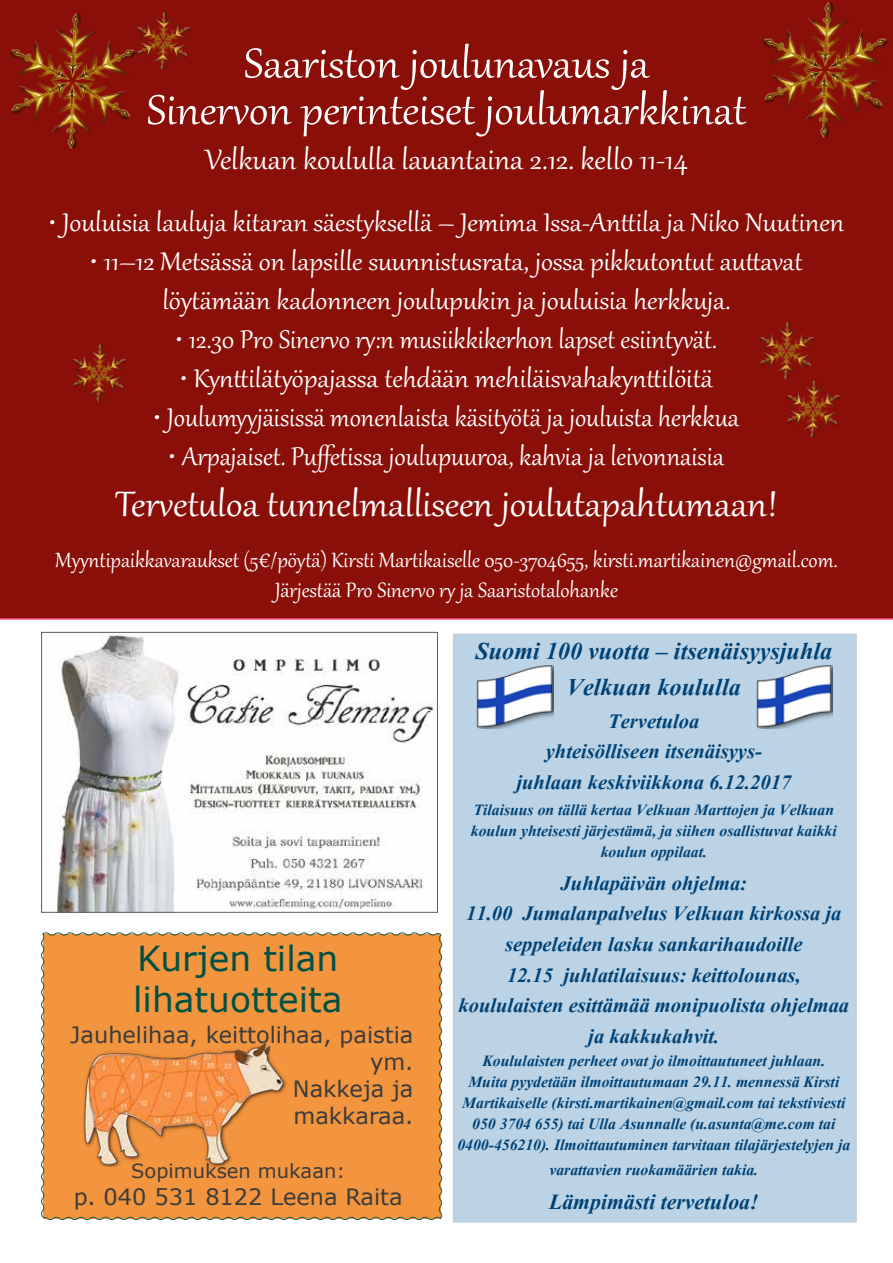
<style>
.page{position:relative;width:893px;height:1263px;background:#fff}
.page>*{position:absolute;margin:0;border:0;box-sizing:border-box;transform-origin:0 0}
.t1{font:51px/46.5px "Gabriola";color:#fff;text-align:center;scale:1.06 1}
.t2{font:43.5px "Gabriola";color:#fff;scale:1.06 1}
.t3{font:34.5px "Gabriola";color:#fff;scale:1.06 1}
.t4{font:34.5px/41.4px "Verdana";color:#005143}
.t5{font:31.5px/39px "Gabriola";color:#fff;text-align:center;scale:1.06 1}
.t6{font:700 30px/36px "Vijaya";color:#004276;text-align:center}
.t7{font:700 27px "Vijaya";color:#004276}
.t8{font:700 25.5px/30.6px "Vijaya";color:#004276;text-align:center}
.t9{font:25.5px/30.6px "Gabriola";color:#fff;text-align:center}
.t10{font:22.5px/27px "Verdana";color:#3c3c3b;text-align:right}
.t11{font:700 19.5px/21px "Vijaya";color:#004276;text-align:center}
.t12{font:19.5px "Verdana";color:#3c3c3b}
</style>
<div class="page">
<img style="left:54px;top:634px;width:382px;height:277px">
<div style="left:41px;top:632px;width:397px;height:281px;border:1px solid #5c5c5b"></div>
<div style="left:453px;top:634px;width:404px;height:588px;background:#bbd3e5"></div>
<img style="left:476px;top:665px;width:77px;height:63px">
<div style="left:0;top:0;width:893px;height:620px;background:#8a0f09"></div>
<img style="left:761px;top:0;width:128px;height:138px">
<img style="left:786px;top:380px;width:54px;height:58px">
<img style="left:9px;top:11px;width:127px;height:139px">
<img style="left:72px;top:343px;width:54px;height:58px">
<img style="left:759px;top:321px;width:54px;height:59px">
<img style="left:136px;top:11px;width:54px;height:59px">
<div style="left:41px;top:932px;width:402px;height:288px;background:#f3943e"></div>
<img style="left:78px;top:1040px;width:212px;height:126px">
<img style="left:756px;top:665px;width:76px;height:63px">
<h1 class="t1" style="left:147px;top:37px;width:567px">Saariston joulunavaus ja<br>Sinervon perinteiset joulumarkkinat</h1>
<h3 class="t3" style="left:205px;top:137px;width:457px">Velkuan koululla lauantaina 2.12. kello 11-14</h3>
<h3 class="t5" style="left:49px;top:201px;width:751px">• Jouluisia lauluja kitaran säestyksellä – Jemima Issa-Anttila ja Niko Nuutinen</h3>
<h3 class="t5" style="left:90px;top:240px;width:673px">• 11–12 Metsässä on lapsille suunnistusrata, jossa pikkutontut auttavat löytämään kadonneen joulupukin ja jouluisia herkkuja.</h3>
<h3 class="t5" style="left:176px;top:318px;width:512px">• 12.30 Pro Sinervo ry:n musiikkikerhon lapset esiintyvät.</h3>
<h3 class="t5" style="left:180px;top:357px;width:504px">• Kynttilätyöpajassa tehdään mehiläisvahakynttilöitä</h3>
<h3 class="t5" style="left:154px;top:396px;width:554px">• Joulumyyjäisissä monenlaista käsityötä ja jouluista herkkua</h3>
<h3 class="t5" style="left:169px;top:435px;width:525px">• Arpajaiset. Puffetissa joulupuuroa, kahvia ja leivonnaisia</h3>
<h2 class="t2" style="left:116px;top:476px;width:626px">Tervetuloa tunnelmalliseen joulutapahtumaan!</h2>
<h3 class="t9" style="left:55px;top:543px;width:784px">Myyntipaikkavaraukset (5€/pöytä) Kirsti Martikaiselle 050-3704655, kirsti.martikainen@gmail.com.<br>Järjestää Pro Sinervo ry ja Saaristotalohanke</h3>
<h3 class="t4" style="left:133px;top:937px;width:211px">Kurjen tilan lihatuotteita</h3>
<p class="t10" style="left:70px;top:1021px;width:345px">Jauhelihaa, keittolihaa, paistia ym.<br>Nakkeja ja<br>makkaraa.</p>
<p class="t12" style="left:131px;top:1157px;width:216px">Sopimuksen mukaan:</p>
<p class="t10" style="left:74px;top:1183px;width:330px">p. 040 531 8122 Leena Raita</p>
<h3 class="t6" style="left:475px;top:630px;width:358px">Suomi 100 vuotta – itsenäisyysjuhla<br>Velkuan koululla</h3>
<h3 class="t8" style="left:516px;top:703px;width:276px">Tervetuloa<br>yhteisölliseen itsenäisyys&shy;juhlaan keskiviikkona 6.12.2017</h3>
<p class="t11" style="left:471px;top:797px;width:367px">Tilaisuus on tällä kertaa Velkuan Marttojen ja Velkuan koulun yhteisesti järjestämä, ja siihen osallistuvat kaikki koulun oppilaat.</p>
<h3 class="t8" style="left:459px;top:865px;width:392px">Juhlapäivän ohjelma:<br>11.00 Jumalanpalvelus Velkuan kirkossa ja seppeleiden lasku sankarihaudoille<br>12.15 juhlatilaisuus: keittolounas, koululaisten esittämää monipuolista ohjelmaa ja kakkukahvit.</h3>
<p class="t11" style="left:457px;top:1048px;width:394px">Koululaisten perheet ovat jo ilmoittautuneet juhlaan.<br>Muita pyydetään ilmoittautumaan 29.11. mennessä Kirsti Martikaiselle (kirsti.martikainen@gmail.com tai tekstiviesti 050 3704 655) tai Ulla Asunnalle (u.asunta@me.com tai 0400-456210). Ilmoittautuminen tarvitaan tilajärjestelyjen ja</p>
<p class="t11" style="left:549px;top:1157px;width:210px">varattavien ruokamäärien takia.</p>
<h3 class="t7" style="left:549px;top:1180px;width:211px">Lämpimästi tervetuloa!</h3>
</div>
